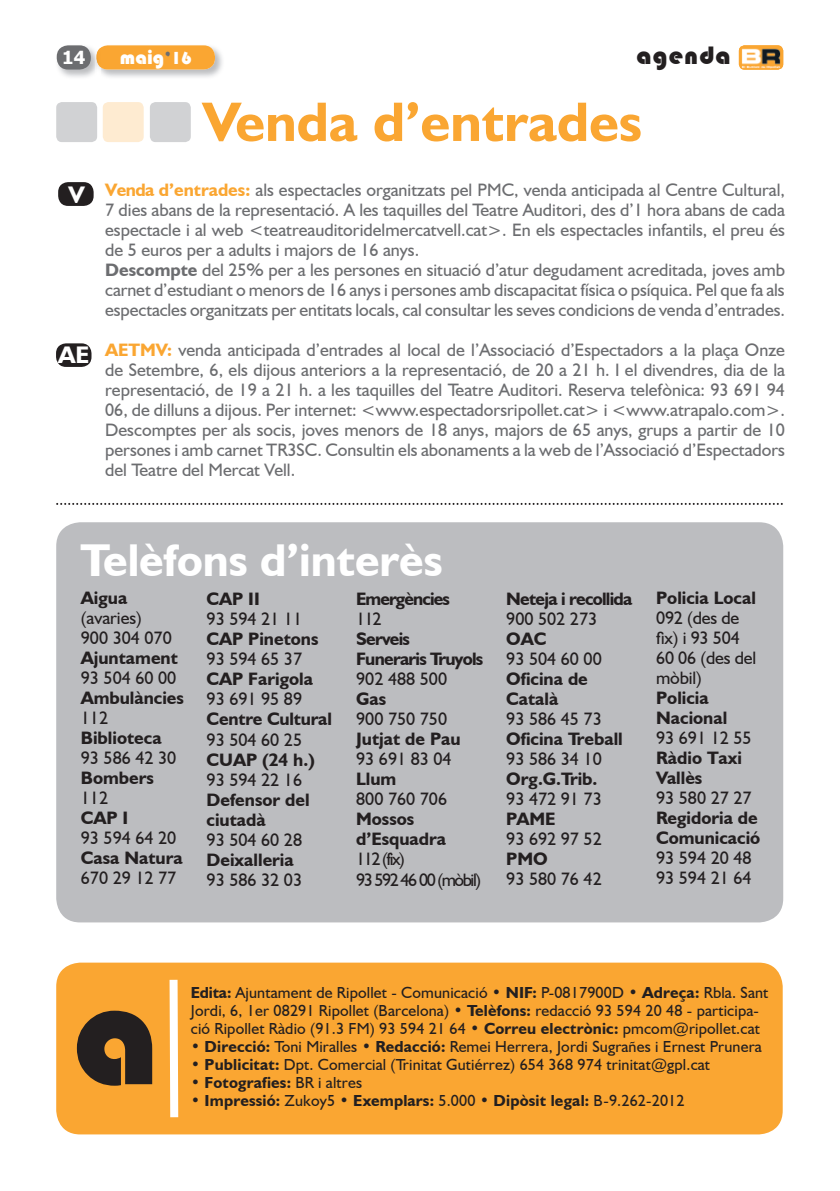
<style>
.page{position:relative;width:840px;height:1191px;background:#fff}
.page>*{position:absolute;margin:0;border:0;box-sizing:border-box;transform-origin:0 0}
.t1{font:700 56px "Humanist 521 BT";color:#faa632}
.t2{font:700 46px "Humanist 521 BT";color:#fff}
.t3{font:26px "Bauhaus 93";letter-spacing:.04em;color:#231f20}
.t4{font:700 24px "Humanist 521 BT";color:#fff}
.t5{font:20px "Bauhaus 93";color:#fff}
.t6{font:18px/20px "Humanist 521 BT";color:#6c6d70}
.t7{font:18px/20px "Humanist 521 BT";color:#231f20}
.t8{font:700 18px/20px "Humanist 521 BT";color:#231f20}
.t9{font:700 18px/20px "Humanist 521 BT";letter-spacing:-.04em;color:#231f20}
.t10{font:18px/20px "Humanist 521 BT";letter-spacing:-.08em;color:#231f20}
.t11{font:700 18px "Humanist 521 BT";letter-spacing:-.05em;color:#231f20}
.t12{font:700 18px "Tahoma";color:#fff}
.t13{font:16px/18px "Humanist 521 BT";letter-spacing:.01em;color:#231f20}
.t14{font:700 16px "Humanist 521 BT";letter-spacing:.01em;color:#231f20}
.s1{font-size:18px;color:#6c6d70}
.s2{font-size:18px}
.s3{font-weight:700;color:#faa632}
.s4{font-weight:700}
.s5{font-weight:400}
</style>
<div class="page">
<img style="left:738px;top:45px;width:44px;height:25px">
<img style="left:101px;top:45px;width:121px;height:32px">
<div style="left:96px;top:45px;width:119px;height:25px;background:#faa632;border-radius:11px"></div>
<img style="left:56px;top:45px;width:39px;height:32px">
<img style="left:95px;top:47px;width:6px;height:22px">
<img style="left:96px;top:48px;width:5px;height:19px">
<div style="left:57px;top:45px;width:34px;height:25px;background:#6c6d70;border-radius:11px"></div>
<div style="left:58px;top:182px;width:36px;height:24px;background:#231f20;border-radius:10px"></div>
<div style="left:56px;top:343px;width:35px;height:24px;background:#231f20;border-radius:10px"></div>
<div style="left:56px;top:962px;width:726px;height:172px;background:#faa632;border-radius:24px"></div>
<svg style="left:169px;top:979px;width:9px;height:138px"></svg>
<svg style="left:77px;top:1010px;width:75px;height:75px"></svg>
<div style="left:56px;top:102px;width:41px;height:40px;background:#d1d2d4;border-radius:6px"></div>
<div style="left:103px;top:102px;width:41px;height:40px;background:#feebd1;border-radius:6px"></div>
<div style="left:150px;top:102px;width:41px;height:40px;background:#d1d2d4;border-radius:6px"></div>
<div style="left:56px;top:522px;width:726px;height:400px;background:#bcbdc0;border-radius:24px"></div>
<svg style="left:56px;top:503px;width:726px;height:2px"></svg>
<p class="t12" style="left:62px;top:45px;width:24px">14</p>
<p class="t5" style="left:120px;top:46px;width:73px">maig<span class="s1">’</span><span class="s2">16</span></p>
<h3 class="t3" style="left:636px;top:40px;width:96px">agenda</h3>
<h1 class="t1" style="left:202px;top:87px;width:440px">Venda d’entrades</h1>
<h3 class="t4" style="left:68px;top:180px;width:18px">V</h3>
<h3 class="t4" style="left:58px;top:340px;width:33px">AE</h3>
<p class="t6" style="left:105px;top:179px;width:681px"><span class="s3">Venda d’entrades:</span> als espectacles organitzats pel PMC, venda anticipada al Centre Cultural, 7 dies abans de la representació. A les taquilles del Teatre Auditori, des d’1 hora abans de cada es pec tacle i al web &lt;teatreauditoridelmercatvell.cat&gt;. En els espectacles infantils, el preu és de 5 euros per a adults i majors de 16 anys.<br><span class="s4">Descompte</span> del 25% per a les persones en situació d’atur degudament acreditada, joves amb carnet d’estudiant o menors de 16 anys i persones amb discapacitat física o psíquica. Pel que fa als espectacles organitzats per entitats locals, cal consultar les seves condicions de venda d’entrades.</p>
<p class="t6" style="left:105px;top:339px;width:681px;text-align:justify"><span class="s3">AETMV:</span> venda anticipada d’entrades al local de l’Associació d’Espectadors a la plaça Onze de Setembre, 6, els dijous anteriors a la representació, de 20 a 21 h. I el divendres, dia de la re pre sentació, de 19 a 21 h. a les taquilles del Teatre Auditori. Reserva telefònica: 93 691 94<br>06, de dilluns a dijous. Per internet: &lt;www.espectadorsripollet.cat&gt; i &lt;www.atrapalo.com&gt;.<br>Descomptes per als socis, joves me nors de 18 anys, majors de 65 anys, grups a partir de 10 persones i amb carnet TR3SC. Consultin els abonaments a la web de l’Associació d’Espectadors del Teatre del Mercat Vell.</p>
<h2 class="t2" style="left:81px;top:531px;width:363px">Telèfons d’interès</h2>
<p class="t8" style="left:81px;top:587px;width:48px">Aigua</p>
<p class="t7" style="left:81px;top:608px;width:92px">(avaries)<br>900 304 070</p>
<p class="t8" style="left:81px;top:647px;width:98px">Ajuntament</p>
<p class="t7" style="left:81px;top:667px;width:97px">93 504 60 00</p>
<p class="t8" style="left:81px;top:687px;width:104px">Ambulàncies</p>
<p class="t7" style="left:81px;top:707px;width:29px">112</p>
<p class="t8" style="left:81px;top:727px;width:82px">Biblioteca</p>
<p class="t7" style="left:81px;top:747px;width:97px">93 586 42 30</p>
<p class="t8" style="left:81px;top:767px;width:74px">Bombers</p>
<p class="t7" style="left:81px;top:787px;width:29px">112</p>
<p class="t8" style="left:81px;top:807px;width:49px">CAP I</p>
<p class="t7" style="left:81px;top:827px;width:97px">93 594 64 20</p>
<p class="t8" style="left:81px;top:847px;width:103px">Casa Natura</p>
<p class="t7" style="left:81px;top:867px;width:97px">670 29 12 77</p>
<p class="t11" style="left:356px;top:588px;width:95px">Emergències</p>
<p class="t7" style="left:356px;top:609px;width:27px">112</p>
<p class="t9" style="left:356px;top:629px;width:128px">Serveis<br>Funeraris Truyols</p>
<p class="t7" style="left:356px;top:669px;width:92px">902 488 500</p>
<p class="t8" style="left:356px;top:689px;width:32px">Gas</p>
<p class="t7" style="left:356px;top:709px;width:92px">900 750 750</p>
<p class="t8" style="left:356px;top:729px;width:106px">Jutjat de Pau</p>
<p class="t7" style="left:356px;top:749px;width:97px">93 691 83 04</p>
<p class="t8" style="left:356px;top:769px;width:42px">Llum</p>
<p class="t7" style="left:356px;top:789px;width:92px">800 760 706</p>
<p class="t8" style="left:356px;top:809px;width:91px">Mossos d’Esquadra</p>
<p class="t10" style="left:356px;top:849px;width:126px">112 (fix)<br>93 592 46 00 (mòbil)</p>
<p class="t8" style="left:206px;top:589px;width:55px">CAP II</p>
<p class="t7" style="left:206px;top:609px;width:97px">93 594 21 11</p>
<p class="t8" style="left:206px;top:629px;width:113px">CAP Pinetons</p>
<p class="t7" style="left:206px;top:649px;width:97px">93 594 65 37</p>
<p class="t8" style="left:206px;top:669px;width:108px">CAP Farigola</p>
<p class="t7" style="left:206px;top:689px;width:97px">93 691 95 89</p>
<p class="t8" style="left:206px;top:709px;width:127px">Centre Cultural</p>
<p class="t7" style="left:206px;top:729px;width:97px">93 504 60 25</p>
<p class="t8" style="left:206px;top:749px;width:110px">CUAP (24 h.)</p>
<p class="t7" style="left:206px;top:769px;width:97px">93 594 22 16</p>
<p class="t8" style="left:206px;top:789px;width:104px">Defensor del ciutadà</p>
<p class="t7" style="left:206px;top:829px;width:97px">93 504 60 28</p>
<p class="t8" style="left:206px;top:849px;width:89px">Deixalleria</p>
<p class="t7" style="left:206px;top:869px;width:97px">93 586 32 03</p>
<p class="t9" style="left:506px;top:589px;width:128px">Neteja i recollida</p>
<p class="t7" style="left:506px;top:609px;width:92px">900 502 273</p>
<p class="t8" style="left:506px;top:629px;width:42px">OAC</p>
<p class="t7" style="left:506px;top:649px;width:97px">93 504 60 00</p>
<p class="t8" style="left:506px;top:669px;width:83px">Oficina de<br>Català</p>
<p class="t7" style="left:506px;top:709px;width:97px">93 586 45 73</p>
<p class="t8" style="left:506px;top:729px;width:118px">Oficina Treball</p>
<p class="t7" style="left:506px;top:749px;width:97px">93 586 34 10</p>
<p class="t8" style="left:506px;top:769px;width:93px">Org.G.Trib.</p>
<p class="t7" style="left:506px;top:789px;width:97px">93 472 91 73</p>
<p class="t8" style="left:506px;top:809px;width:51px">PAME</p>
<p class="t7" style="left:506px;top:829px;width:97px">93 692 97 52</p>
<p class="t8" style="left:506px;top:849px;width:43px">PMO</p>
<p class="t7" style="left:506px;top:869px;width:97px">93 580 76 42</p>
<p class="t8" style="left:655px;top:587px;width:101px">Policia Local</p>
<p class="t7" style="left:655px;top:607px;width:102px">092 (des de fix) i 93 504<br>60 06 (des del mòbil)</p>
<p class="t8" style="left:655px;top:687px;width:73px">Policia<br>Nacional</p>
<p class="t7" style="left:655px;top:727px;width:97px">93 691 12 55</p>
<p class="t8" style="left:655px;top:747px;width:87px">Ràdio Taxi<br>Vallès</p>
<p class="t7" style="left:655px;top:787px;width:97px">93 580 27 27</p>
<p class="t8" style="left:655px;top:807px;width:106px">Regidoria de<br>Comunicació</p>
<p class="t7" style="left:655px;top:847px;width:97px">93 594 20 48<br>93 594 21 64</p>
<p class="t13" style="left:191px;top:982px;width:578px"><span class="s4">Edita:</span> Ajuntament de Ripollet - Comunicació • <span class="s4">NIF:</span> P-0817900D • <span class="s4">Adreça:</span> Rbla. Sant<br>Jordi, 6, 1er 08291 Ripollet (Barcelona) • <span class="s4">Telèfons:</span> redacció 93 594 20 48 - participa&shy;ció Ripollet Ràdio (91.3 FM) 93 594 21 64 • <span class="s4">Correu electrònic:</span> pmcom@ripollet.cat</p>
<p class="t13" style="left:191px;top:1036px;width:572px">• <span class="s4">Direcció:</span> Toni Miralles • <span class="s4">Redacció:</span> Remei Herrera, Jordi Sugrañes i Ernest Prunera</p>
<p class="t13" style="left:191px;top:1054px;width:520px">• <span class="s4">Publicitat:</span> Dpt. Comercial (Trinitat Gutiérrez) 654 368 974 trinitat@gpl.cat</p>
<p class="t14" style="left:191px;top:1072px;width:173px"><span class="s5">•</span> Fotografies: <span class="s5">BR i altres</span></p>
<p class="t14" style="left:191px;top:1090px;width:495px"><span class="s5">•</span> Impressió: <span class="s5">Zukoy5 •</span> Exemplars: <span class="s5">5.000 •</span> Dipòsit legal: <span class="s5">B-9.262-2012</span></p>
</div>
